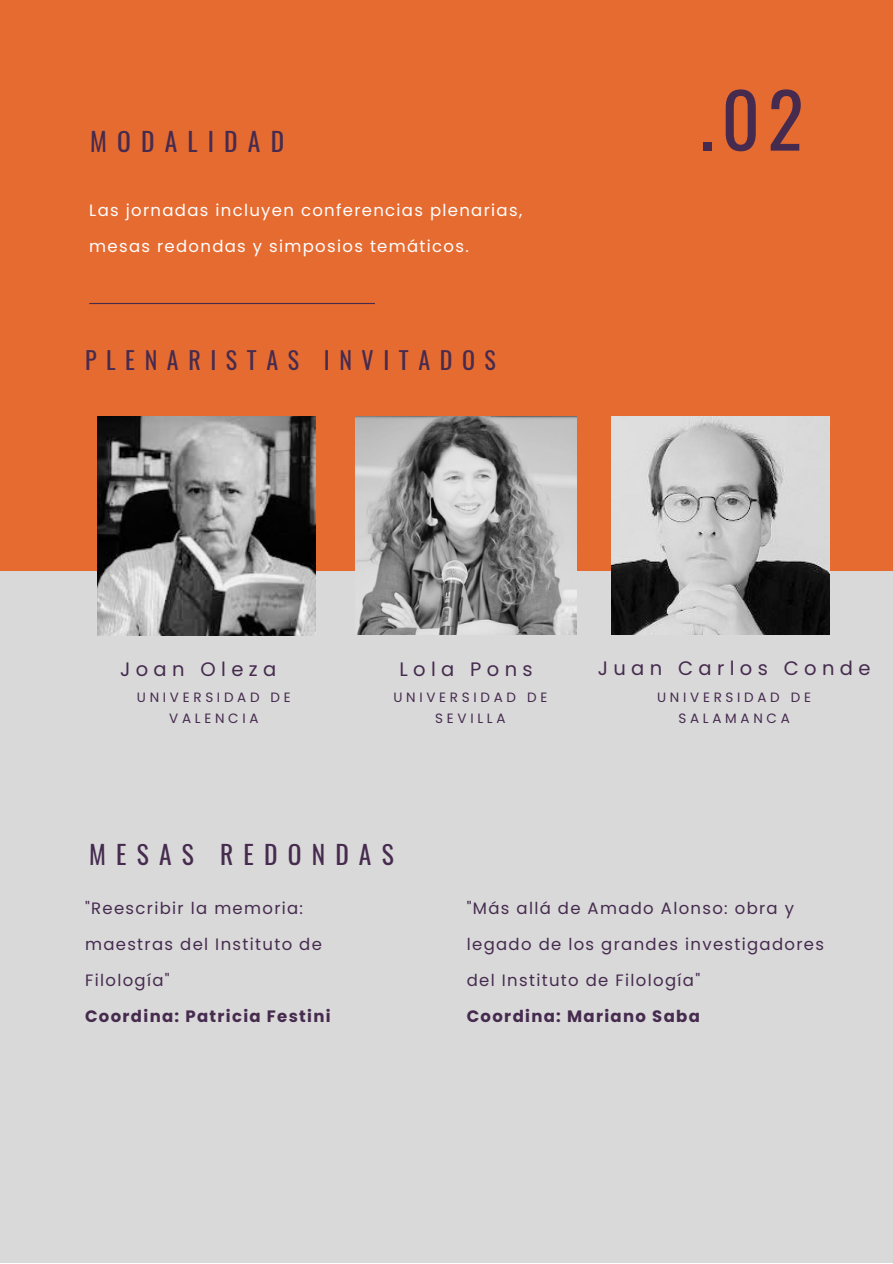
<style>
.page{position:relative;width:893px;height:1264px;background:#fff}
.page>*{position:absolute;margin:0;border:0;box-sizing:border-box;transform-origin:0 0}
.t1{font:75px "Oswald";color:#462b4f}
.t2{font:25.5px "Oswald";letter-spacing:.4em;color:#462b4f}
.t3{font:24px "Oswald";letter-spacing:.4em;color:#462b4f}
.t4{font:19.5px "Poppins";letter-spacing:.275em;color:#462b4f}
.t5{font:16.5px/36px "Poppins";letter-spacing:.08em;color:#462b4f}
.t6{font:16.5px/36px "Poppins";letter-spacing:.08em;color:#fff}
.t7{font:700 16.5px "Poppins";letter-spacing:.08em;color:#462b4f}
.t8{font:13.5px/20.2px "Poppins";letter-spacing:.275em;color:#462b4f;text-align:center}
</style>
<div class="page">
<div style="left:0;top:0;width:892px;height:1262px;background:#d9d9d9"></div>
<div style="left:0;top:0;width:892px;height:570px;background:#e66b30"></div>
<hr style="left:89px;top:303px;width:286px;height:1px;background:#462b4f">
<img style="left:355px;top:416px;width:221px;height:218px">
<img style="left:611px;top:416px;width:218px;height:218px">
<img style="left:97px;top:417px;width:219px;height:218px">
<h2 class="t2" style="left:90px;top:121px;width:195px">MODALIDAD</h2>
<p class="t6" style="left:89px;top:193px;width:434px">Las jornadas incluyen conferencias plenarias, mesas redondas y simposios temáticos.</p>
<h3 class="t3" style="left:85px;top:341px;width:412px">PLENARISTAS INVITADOS</h3>
<h1 class="t1" style="left:699px;top:61px;width:105px">.02</h1>
<p class="t4" style="left:120px;top:655px;width:158px">Joan Oleza</p>
<p class="t8" style="left:137px;top:687px;width:155px">UNIVERSIDAD DE<br>VALENCIA</p>
<p class="t4" style="left:399px;top:655px;width:135px">Lola Pons</p>
<p class="t8" style="left:393px;top:687px;width:155px">UNIVERSIDAD DE<br>SEVILLA</p>
<p class="t4" style="left:597px;top:655px;width:274px">Juan Carlos Conde</p>
<p class="t8" style="left:657px;top:687px;width:155px">UNIVERSIDAD DE<br>SALAMANCA</p>
<h2 class="t2" style="left:89px;top:834px;width:306px">MESAS REDONDAS</h2>
<p class="t5" style="left:85px;top:890px;width:238px">"Reescribir la memoria: maestras del Instituto de<br>Filología"</p>
<p class="t7" style="left:85px;top:1004px;width:247px">Coordina: Patricia Festini</p>
<p class="t5" style="left:466px;top:890px;width:359px">"Más allá de Amado Alonso: obra y legado de los grandes investigadores del Instituto de Filología"</p>
<p class="t7" style="left:466px;top:1004px;width:234px">Coordina: Mariano Saba</p>
</div>
